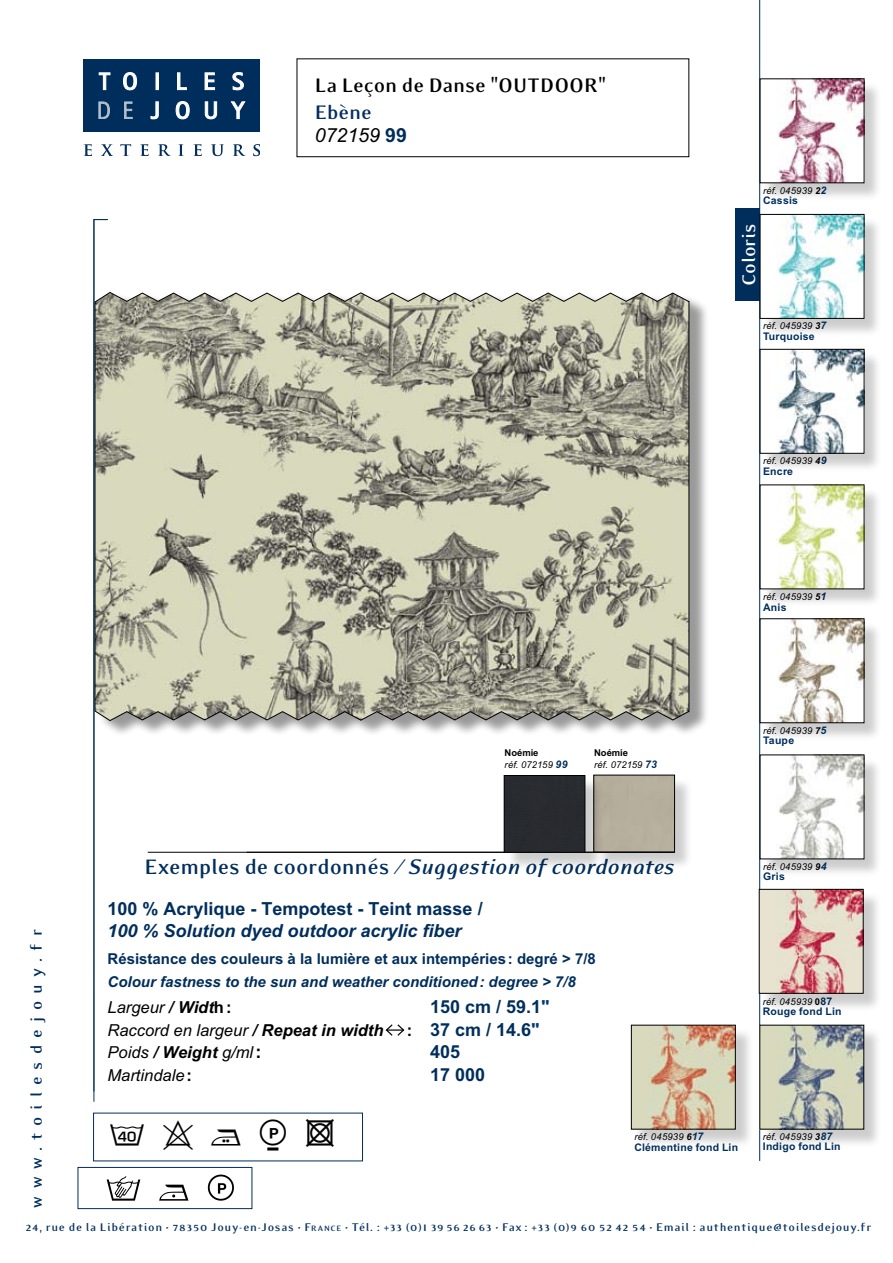
<style>
.page{position:relative;width:893px;height:1263px;background:#fff}
.page>*{position:absolute;margin:0;border:0;box-sizing:border-box;transform-origin:0 0}
.t1{font:italic 700 24px "Eidetic Modern";letter-spacing:-.005em;color:#002e5c}
.t2{font:700 22.5px "Eidetic Modern";letter-spacing:-.005em;color:#000}
.t3{font:700 22.5px "Eidetic Modern";letter-spacing:-.005em;color:#002e5c}
.t4{font:700 21px "Eidetic Modern";letter-spacing:-.005em;color:#fff}
.t5{font:italic 19.5px "Arial";color:#000}
.t6{font:700 18px "Arial";color:#002e5c}
.t7{font:italic 700 18px "Arial";color:#002e5c}
.t8{font:700 18px "Eidetic Modern";letter-spacing:.39em;color:#002e5c}
.t9{font:italic 16.5px "Arial";color:#000}
.t10{font:700 15px "Arial";color:#002e5c}
.t11{font:italic 700 15px "Arial";color:#002e5c}
.t12{font:700 12.75px "Eidetic Modern";letter-spacing:.055em;color:#002e5c}
.t13{font:700 10.5px "Arial";letter-spacing:.02em;color:#002e5c}
.t14{font:italic 9.45px/12.6px "Arial";letter-spacing:.025em;color:#000}
.s1{font-weight:700;font-style:normal;color:#002e5c}
.s2{font-weight:700;font-style:normal}
.s3{font-weight:700;font-size:10.5px;color:#002e5c}
.s4{font-style:normal}
.s5{font-weight:700}
.s6{color:#003c76}
.s7{font-size:16.5px;color:#000}
.s8{font-weight:700;font-style:normal;font-size:18px}
.s9{font-style:inherit}
.s10{font-size:8.85px}
.s11{font-size:13.5px}
.s12{font-weight:700;font-style:normal;font-size:10.5px;color:#002e5c}
</style>
<div class="page">
<div style="left:297px;top:58px;width:392px;height:99px;border:1px solid #000"></div>
<div style="left:736px;top:208px;width:24px;height:92px;background:#002e5c"></div>
<hr style="left:759px;top:0;width:1px;height:1161px;background:#002e5c">
<hr style="left:148px;top:852px;width:527px;height:1px;background:#000">
<div style="left:596px;top:777px;width:98px;height:94px;background:#000;opacity:.2"></div>
<div style="left:604px;top:777px;width:69px;height:73px;background:#b6af9d"></div>
<div style="left:594px;top:775px;width:81px;height:77px;border:1px solid #000"></div>
<div style="left:506px;top:777px;width:98px;height:94px;background:#000;opacity:.2"></div>
<div style="left:506px;top:777px;width:77px;height:73px;background:#282b2f"></div>
<div style="left:504px;top:775px;width:81px;height:77px;border:1px solid #000"></div>
<svg style="left:93px;top:219px;width:15px;height:883px"></svg>
<svg style="left:385px;top:1024px;width:20px;height:12px"></svg>
<div style="left:78px;top:1167px;width:174px;height:42px;border:1px solid #002e5c"></div>
<svg style="left:107px;top:1174px;width:127px;height:27px"></svg>
<div style="left:84px;top:59px;width:176px;height:73px;background:#002e5c"></div>
<svg style="left:99px;top:72px;width:11px;height:18px"></svg>
<svg style="left:123px;top:72px;width:14px;height:18px"></svg>
<div style="left:156px;top:73px;width:3px;height:17px;border:1px solid #fff"></div>
<svg style="left:177px;top:72px;width:10px;height:18px"></svg>
<svg style="left:205px;top:72px;width:10px;height:18px"></svg>
<svg style="left:233px;top:72px;width:11px;height:18px"></svg>
<svg style="left:151px;top:101px;width:8px;height:18px"></svg>
<svg style="left:176px;top:101px;width:14px;height:18px"></svg>
<svg style="left:205px;top:101px;width:12px;height:18px"></svg>
<svg style="left:231px;top:101px;width:14px;height:18px"></svg>
<svg style="left:99px;top:102px;width:11px;height:17px"></svg>
<svg style="left:124px;top:102px;width:8px;height:17px"></svg>
<svg style="left:84px;top:144px;width:8px;height:12px"></svg>
<svg style="left:101px;top:144px;width:12px;height:12px"></svg>
<svg style="left:120px;top:144px;width:11px;height:12px"></svg>
<svg style="left:140px;top:144px;width:9px;height:12px"></svg>
<svg style="left:158px;top:144px;width:13px;height:12px"></svg>
<svg style="left:178px;top:144px;width:6px;height:12px"></svg>
<svg style="left:193px;top:144px;width:9px;height:12px"></svg>
<svg style="left:211px;top:144px;width:13px;height:12px"></svg>
<svg style="left:233px;top:144px;width:13px;height:12px"></svg>
<svg style="left:253px;top:144px;width:7px;height:12px"></svg>
<div style="left:98px;top:293px;width:611px;height:443px;background:#000;opacity:.4"></div>
<svg style="left:94px;top:291px;width:596px;height:430px;background:#b3b39e"></svg>
<div style="left:762px;top:81px;width:121px;height:120px;background:#000;opacity:.2"></div>
<img style="left:762px;top:81px;width:100px;height:100px">
<div style="left:762px;top:621px;width:121px;height:120px;background:#000;opacity:.2"></div>
<img style="left:762px;top:621px;width:100px;height:100px">
<div style="left:762px;top:757px;width:121px;height:120px;background:#000;opacity:.2"></div>
<img style="left:762px;top:757px;width:100px;height:100px">
<div style="left:762px;top:216px;width:121px;height:121px;background:#000;opacity:.2"></div>
<img style="left:762px;top:216px;width:100px;height:101px">
<div style="left:760px;top:214px;width:104px;height:105px;border:1px solid #000"></div>
<div style="left:762px;top:487px;width:121px;height:120px;background:#000;opacity:.2"></div>
<img style="left:762px;top:487px;width:100px;height:100px">
<div style="left:762px;top:351px;width:121px;height:121px;background:#000;opacity:.2"></div>
<img style="left:762px;top:351px;width:100px;height:100px">
<div style="left:762px;top:1027px;width:120px;height:121px;background:#000;opacity:.2"></div>
<img style="left:762px;top:1027px;width:100px;height:100px">
<div style="left:633px;top:1027px;width:121px;height:121px;background:#000;opacity:.2"></div>
<img style="left:633px;top:1027px;width:100px;height:100px">
<div style="left:761px;top:891px;width:121px;height:121px;background:#000;opacity:.2"></div>
<img style="left:761px;top:891px;width:100px;height:100px">
<h2 class="t2" style="left:315px;top:73px;width:293px">La Leçon de Danse "OUTDOOR"</h2>
<h2 class="t3" style="left:315px;top:100px;width:59px">Ebène</h2>
<h3 class="t5" style="left:315px;top:122px;width:94px">072159 <span class="s1">99</span></h3>
<p class="t14" style="left:505px;top:746px;width:64px"><span class="s2">Noémie<br></span>réf. 072159 <span class="s3">99</span></p>
<p class="t14" style="left:594px;top:746px;width:64px"><span class="s2">Noémie<br></span>réf. 072159 <span class="s3">73</span></p>
<h1 class="t1" style="left:144px;top:855px;width:532px"><span class="s4">Exemples de coordonnés</span> / Suggestion of coordonates</h1>
<p class="t14" style="left:763px;top:184px;width:65px">réf. 045939 <span class="s5">2</span><span class="s3">2</span></p>
<p class="t13" style="left:763px;top:193px;width:36px">Cassis</p>
<h3 class="t4" style="left:738px;top:286px;width:64px;rotate:-90deg">Coloris</h3>
<p class="t14" style="left:763px;top:320px;width:65px">réf. 045939 <span class="s5">3</span><span class="s3">7</span></p>
<p class="t13" style="left:763px;top:329px;width:53px">Turquoise</p>
<p class="t14" style="left:763px;top:455px;width:65px">réf. 045939 <span class="s5">4</span><span class="s3">9</span></p>
<p class="t13" style="left:763px;top:464px;width:32px">Encre</p>
<p class="t14" style="left:763px;top:591px;width:65px">réf. 045939 <span class="s5">5</span><span class="s3">1</span></p>
<p class="t13" style="left:763px;top:599px;width:25px">Anis</p>
<p class="t14" style="left:763px;top:724px;width:65px">réf. 045939 <span class="s5">7</span><span class="s3">5</span></p>
<p class="t13" style="left:763px;top:733px;width:33px">Taupe</p>
<p class="t14" style="left:763px;top:860px;width:65px">réf. 045939 <span class="s5">9</span><span class="s3">4</span></p>
<p class="t13" style="left:763px;top:869px;width:23px">Gris</p>
<h3 class="t6" style="left:108px;top:896px;width:377px">100 % Acrylique - Tempotest - Teint masse /</h3>
<h3 class="t7" style="left:108px;top:919px;width:356px">100 % Solution dyed outdoor acrylic fiber</h3>
<h3 class="t10" style="left:108px;top:948px;width:490px">Résistance des couleurs à la lumière et aux intempéries: degré &gt; 7/8</h3>
<h3 class="t11" style="left:108px;top:971px;width:470px">Colour fastness to the sun and weather conditioned: degree &gt; 7/8</h3>
<h3 class="t9" style="left:108px;top:996px;width:125px">Largeur <span class="s5">/ Widt</span><span class="s2">h:</span></h3>
<h3 class="t6" style="left:430px;top:994px;width:121px">150 cm / 59.1<span class="s6">"</span></h3>
<h3 class="t9" style="left:108px;top:1019px;width:277px">Raccord en largeur <span class="s5">/ Repeat in width</span></h3>
<h3 class="t6" style="left:407px;top:1017px;width:134px"><span class="s7">:</span> 37 cm / 14.6<span class="s6">"</span></h3>
<h3 class="t9" style="left:108px;top:1041px;width:155px">Poids <span class="s5">/ Weight</span> g/ml<span class="s8">:</span></h3>
<h3 class="t6" style="left:430px;top:1039px;width:32px">405</h3>
<h3 class="t9" style="left:108px;top:1064px;width:86px">Martindale<span class="s2">:</span></h3>
<h3 class="t6" style="left:430px;top:1062px;width:57px">17 000</h3>
<h3 class="t8" style="left:27px;top:1208px;width:280px;rotate:-90deg">www.toilesdejouy.fr</h3>
<h3 class="t12" style="left:26px;top:1221px;width:847px">24, rue de la Libération • 78350 Jouy-en-Josas • <span class="s9">F</span><span class="s10">RANCE</span> • Tél. : +33 (0)<span class="s11">1</span> 39 56 26 63 • Fax : +33 (0)9 60 52 42 54 • Email : authentique@toilesdejouy.fr</h3>
<p class="t14" style="left:763px;top:995px;width:71px">réf. 045939 <span class="s2">0</span><span class="s12">87</span></p>
<p class="t13" style="left:763px;top:1004px;width:80px">Rouge fond Lin</p>
<p class="t14" style="left:763px;top:1130px;width:71px">réf. 045939 <span class="s5">3</span><span class="s3">87</span></p>
<p class="t13" style="left:763px;top:1139px;width:79px">Indigo fond Lin</p>
<p class="t14" style="left:634px;top:1130px;width:70px">réf. 045939 <span class="s5">6</span><span class="s3">17</span></p>
<p class="t13" style="left:634px;top:1139px;width:105px">Clémentine fond Lin</p>
</div>
